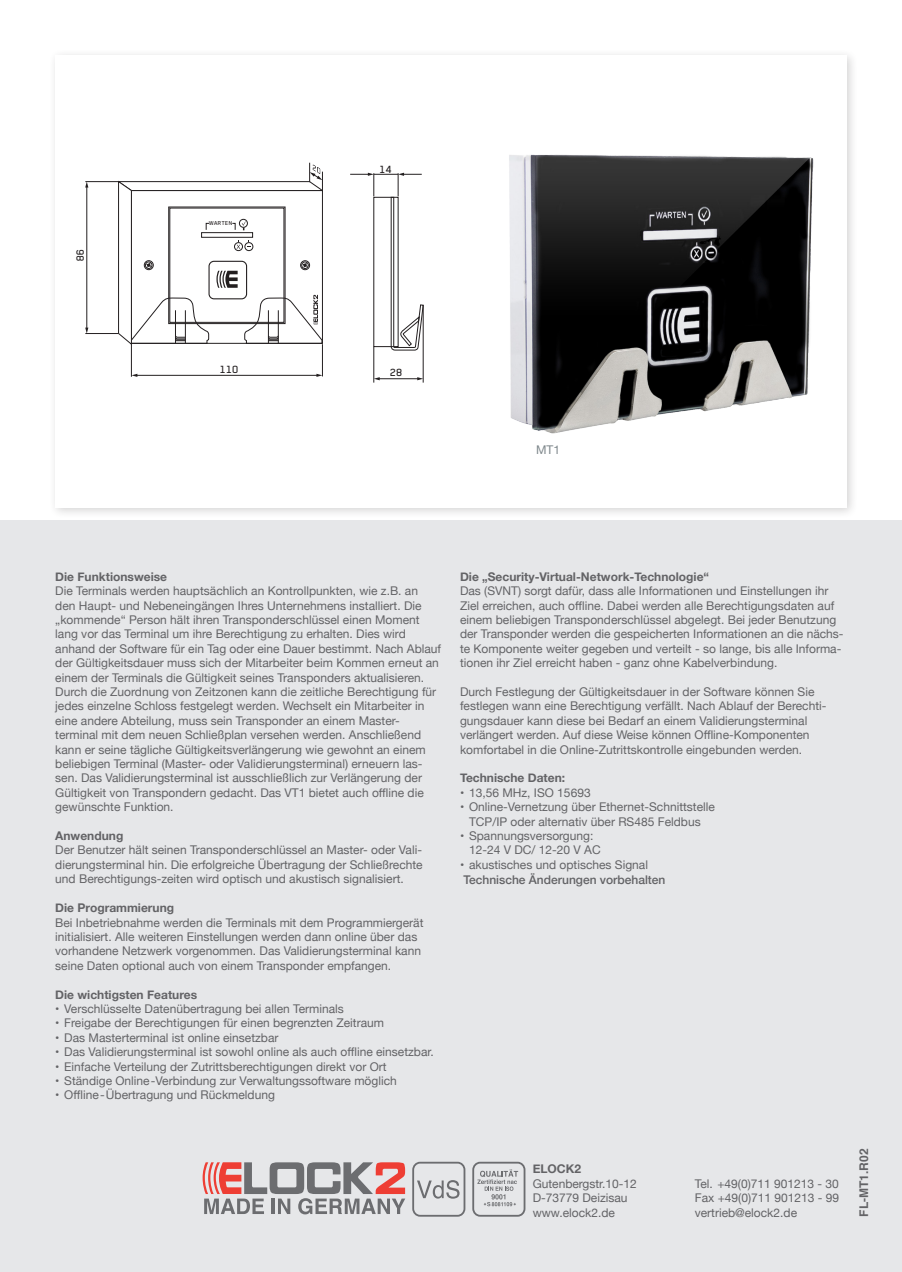
<style>
.page{position:relative;width:902px;height:1272px;background:#fff}
.page>*{position:absolute;margin:0;border:0;box-sizing:border-box;transform-origin:0 0}
.Absatzformat_1{font:12px/14.4px "Helvetica Neue";color:#636366}
.Absatzformat_1-2{font:700 12px "Helvetica Neue";color:#636366}
.Absatzformat_1-3{font:500 12px "Helvetica Neue";color:#636366}
.t1{font:700 12px "Helvetica";color:#636366}
.t2{font:500 12px "Blender Pro";letter-spacing:.015em;color:#231f20}
.Absatzformat_1-4{font:12px "Helvetica Neue";color:#7e878b}
.t3{font:500 6.6px "Blender Pro";letter-spacing:.015em;color:#231f20}
</style>
<div class="page">
<div style="left:0;top:520px;width:901px;height:751px;background:#e6e7e9"></div>
<div style="left:48px;top:48px;width:809px;height:471px;background:#231f20;opacity:.2"></div>
<div style="left:55px;top:55px;width:791px;height:453px;background:#fff"></div>
<hr style="left:131px;top:344px;width:1px;height:33px;background:#231f20">
<hr style="left:322px;top:344px;width:1px;height:32px;background:#231f20">
<hr style="left:85px;top:181px;width:33px;height:1px;background:#231f20">
<hr style="left:136px;top:375px;width:181px;height:1px;background:#231f20">
<svg style="left:131px;top:374px;width:6px;height:3px"></svg>
<svg style="left:316px;top:374px;width:6px;height:3px"></svg>
<hr style="left:86px;top:186px;width:1px;height:143px;background:#231f20">
<svg style="left:85px;top:182px;width:3px;height:5px"></svg>
<svg style="left:85px;top:327px;width:3px;height:6px"></svg>
<hr style="left:373px;top:346px;width:1px;height:36px;background:#231f20">
<hr style="left:423px;top:305px;width:1px;height:77px;background:#231f20">
<hr style="left:378px;top:378px;width:40px;height:1px;background:#231f20">
<svg style="left:374px;top:377px;width:5px;height:3px"></svg>
<svg style="left:417px;top:377px;width:6px;height:3px"></svg>
<svg style="left:350px;top:173px;width:73px;height:178px"></svg>
<hr style="left:85px;top:333px;width:33px;height:1px;background:#231f20">
<svg style="left:117px;top:163px;width:206px;height:182px"></svg>
<img style="left:509px;top:154px;width:305px;height:280px">
<svg style="left:202px;top:1162px;width:203px;height:52px"></svg>
<svg style="left:412px;top:1161px;width:114px;height:56px"></svg>
<p class="t2" style="left:74px;top:261px;width:14px;rotate:-90deg">86</p>
<p class="t3" style="left:209px;top:220px;width:25px">WARTEN</p>
<p class="t2" style="left:379px;top:162px;width:14px">14</p>
<p class="t2" style="left:220px;top:363px;width:20px">110</p>
<p class="t2" style="left:390px;top:366px;width:14px">28</p>
<p class="Absatzformat_1-4" style="left:536px;top:441px;width:26px">MT1</p>
<p class="Absatzformat_1-2" style="left:55px;top:567px;width:113px">Die Funktionsweise</p>
<p class="Absatzformat_1" style="left:55px;top:584px;width:387px">Die Terminals werden hauptsächlich an Kontrollpunkten, wie z.B. an den Haupt- und Nebeneingängen Ihres Unternehmens installiert. Die „kommende“ Person hält ihren Transponderschlüssel einen Moment lang vor das Terminal um ihre Berechtigung zu erhalten. Dies wird anhand der Software für ein Tag oder eine Dauer bestimmt. Nach Ablauf der Gültigkeitsdauer muss sich der Mitarbeiter beim Kommen erneut an einem der Terminals die Gültigkeit seines Transponders aktualisieren.<br>Durch die Zuordnung von Zeitzonen kann die zeitliche Berechtigung für jedes einzelne Schloss festgelegt werden. Wechselt ein Mitarbeiter in eine andere Abteilung, muss sein Transponder an einem Master-</p>
<p class="Absatzformat_1" style="left:55px;top:728px;width:372px">terminal mit dem neuen Schließplan versehen werden. Anschließend kann er seine tägliche Gültigkeitsverlängerung wie gewohnt an einem beliebigen Terminal (Master- oder Validierungsterminal) erneuern las&shy;sen. Das Validierungsterminal ist ausschließlich zur Verlängerung der Gültigkeit von Transpondern gedacht. Das VT1 bietet auch offline die gewünschte Funktion.</p>
<p class="Absatzformat_1-2" style="left:55px;top:826px;width:70px">Anwendung</p>
<p class="Absatzformat_1" style="left:55px;top:843px;width:368px">Der Benutzer hält seinen Transponderschlüssel an Master- oder Vali-</p>
<p class="Absatzformat_1" style="left:55px;top:858px;width:369px">dierungsterminal hin. Die erfolgreiche Übertragung der Schließrechte und Berechtigungs-zeiten wird optisch und akustisch signalisiert.</p>
<p class="Absatzformat_1-2" style="left:55px;top:898px;width:120px">Die Programmierung</p>
<p class="Absatzformat_1" style="left:55px;top:915px;width:369px">Bei Inbetriebnahme werden die Terminals mit dem Programmiergerät initialisiert. Alle weiteren Einstellungen werden dann online über das vorhandene Netzwerk vorgenommen. Das Validierungsterminal kann seine Daten optional auch von einem Transponder empfangen.</p>
<p class="Absatzformat_1-2" style="left:55px;top:984px;width:143px">Die wichtigsten Features</p>
<p class="Absatzformat_1" style="left:55px;top:1002px;width:290px">• Verschlüsselte Datenübertragung bei allen Terminals</p>
<p class="Absatzformat_1" style="left:55px;top:1016px;width:330px">• Freigabe der Berechtigungen für einen begrenzten Zeitraum</p>
<p class="Absatzformat_1" style="left:55px;top:1030px;width:225px">• Das Masterterminal ist online einsetzbar</p>
<p class="Absatzformat_1" style="left:55px;top:1045px;width:380px">• Das Validierungsterminal ist sowohl online als auch offline einsetzbar.</p>
<p class="Absatzformat_1" style="left:55px;top:1059px;width:333px">• Einfache Verteilung der Zutrittsberechtigungen direkt vor Ort</p>
<p class="Absatzformat_1" style="left:55px;top:1074px;width:343px">• Ständige Online-Verbindung zur Verwaltungssoftware möglich</p>
<p class="Absatzformat_1" style="left:55px;top:1088px;width:221px">• Offline-Übertragung und Rückmeldung</p>
<p class="Absatzformat_1-2" style="left:460px;top:567px;width:251px">Die „Security-Virtual-Network-Technologie“</p>
<p class="Absatzformat_1" style="left:460px;top:584px;width:385px">Das (SVNT) sorgt dafür, dass alle Informationen und Einstellungen ihr Ziel erreichen, auch offline. Dabei werden alle Berechtigungsdaten auf einem beliebigen Transponderschlüssel abgelegt. Bei jeder Benutzung der Transponder werden die gespeicherten Informationen an die nächs&shy;te Komponente weiter gegeben und verteilt - so lange, bis alle Informa&shy;tionen ihr Ziel erreicht haben - ganz ohne Kabelverbindung.</p>
<p class="Absatzformat_1" style="left:460px;top:685px;width:356px">Durch Festlegung der Gültigkeitsdauer in der Software können Sie</p>
<p class="Absatzformat_1" style="left:460px;top:699px;width:368px">festlegen wann eine Berechtigung verfällt. Nach Ablauf der Berechti&shy;gungsdauer kann diese bei Bedarf an einem Validierungsterminal</p>
<p class="Absatzformat_1" style="left:460px;top:728px;width:351px">verlängert werden. Auf diese Weise können Offline-Komponenten</p>
<p class="Absatzformat_1" style="left:460px;top:742px;width:344px">komfortabel in die Online-Zutrittskontrolle eingebunden werden.</p>
<p class="Absatzformat_1-2" style="left:460px;top:768px;width:107px">Technische Daten:</p>
<p class="Absatzformat_1" style="left:460px;top:786px;width:132px">• 13,56 MHz, ISO 15693</p>
<p class="Absatzformat_1" style="left:460px;top:800px;width:256px">• Online-Vernetzung über Ethernet-Schnittstelle</p>
<p class="Absatzformat_1" style="left:469px;top:814px;width:233px">TCP/IP oder alternativ über RS485 Feldbus</p>
<p class="Absatzformat_1" style="left:460px;top:829px;width:135px">• Spannungsversorgung:</p>
<p class="Absatzformat_1" style="left:469px;top:843px;width:133px">12-24 V DC/ 12-20 V AC</p>
<p class="Absatzformat_1" style="left:460px;top:858px;width:189px">• akustisches und optisches Signal</p>
<p class="Absatzformat_1-3" style="left:463px;top:870px;width:204px">Technische Änderungen vorbehalten</p>
<p class="Absatzformat_1-2" style="left:532px;top:1159px;width:50px">ELOCK2</p>
<p class="Absatzformat_1" style="left:532px;top:1176px;width:106px">Gutenbergstr.10-12</p>
<p class="Absatzformat_1" style="left:694px;top:1176px;width:146px">Tel. +49(0)711 901213 - 30</p>
<p class="Absatzformat_1" style="left:532px;top:1191px;width:96px">D-73779 Deizisau</p>
<p class="Absatzformat_1" style="left:694px;top:1191px;width:146px">Fax +49(0)711 901213 - 99</p>
<p class="Absatzformat_1" style="left:532px;top:1205px;width:84px">www.elock2.de</p>
<p class="Absatzformat_1" style="left:694px;top:1205px;width:104px">vertrieb@elock2.de</p>
<p class="t1" style="left:854px;top:1216px;width:70px;rotate:-90deg">FL-MT1.R02</p>
</div>
